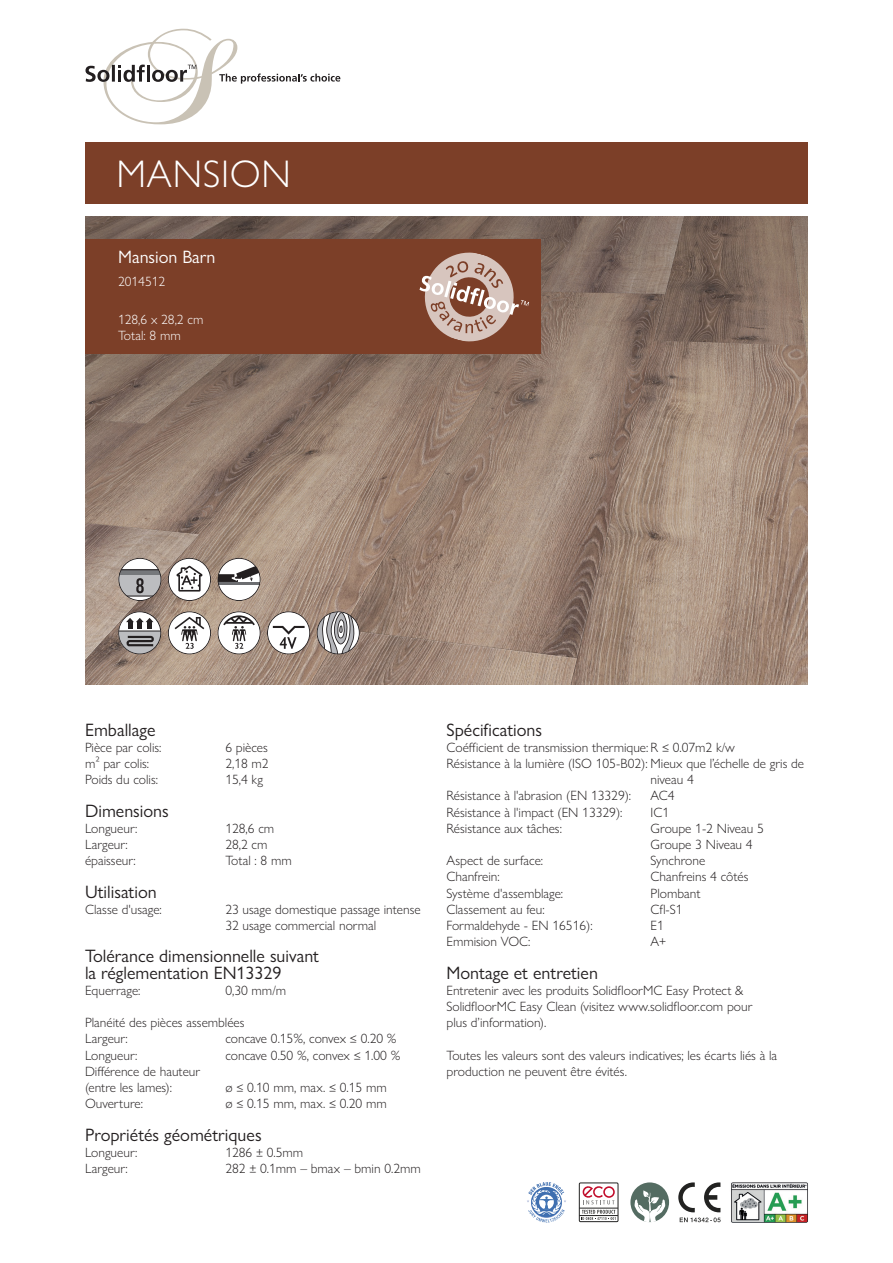
<style>
.page{position:relative;width:893px;height:1263px;background:#fff}
.page>*{position:absolute;margin:0;border:0;box-sizing:border-box;transform-origin:0 0}
.t1{font:300 38.7px "Gill Sans Nova";letter-spacing:.02em;color:#fff}
.t2{font:18px/16.2px "Gill Sans Nova";color:#231f20}
.t3{font:18px "Gill Sans Nova";color:#fff}
.t4{font:300 13.5px/16.2px "Gill Sans Nova";color:#231f20}
.t5{font:300 13.5px/16.2px "Gill Sans Nova";color:#fff}
</style>
<div class="page">
<img style="left:85px;top:217px;width:723px;height:468px">
<svg style="left:85px;top:29px;width:255px;height:95px"></svg>
<img style="left:731px;top:1182px;width:77px;height:41px">
<div style="left:85px;top:239px;width:455px;height:115px;background:#7c3f28"></div>
<div style="left:85px;top:142px;width:723px;height:62px;background:#7c3f28"></div>
<svg style="left:168px;top:612px;width:43px;height:42px"></svg>
<svg style="left:175px;top:617px;width:29px;height:32px"></svg>
<div style="left:168px;top:611px;width:43px;height:43px;border:1px solid #231f20;border-radius:50%"></div>
<svg style="left:119px;top:558px;width:42px;height:43px"></svg>
<div style="left:118px;top:558px;width:43px;height:43px;border:1px solid #231f20;border-radius:50%"></div>
<svg style="left:119px;top:612px;width:42px;height:42px"></svg>
<svg style="left:119px;top:632px;width:42px;height:22px"></svg>
<hr style="left:119px;top:631px;width:42px;height:1px;background:#231f20">
<svg style="left:126px;top:618px;width:27px;height:10px"></svg>
<svg style="left:126px;top:635px;width:29px;height:12px"></svg>
<div style="left:118px;top:611px;width:43px;height:43px;border:1px solid #231f20;border-radius:50%"></div>
<svg style="left:267px;top:612px;width:43px;height:42px"></svg>
<svg style="left:273px;top:626px;width:32px;height:23px"></svg>
<div style="left:267px;top:611px;width:43px;height:43px;border:1px solid #231f20;border-radius:50%"></div>
<svg style="left:317px;top:612px;width:42px;height:42px"></svg>
<svg style="left:317px;top:612px;width:38px;height:42px"></svg>
<div style="left:317px;top:611px;width:43px;height:43px;border:1px solid #231f20;border-radius:50%"></div>
<svg style="left:678px;top:1182px;width:43px;height:40px"></svg>
<svg style="left:630px;top:1182px;width:39px;height:40px"></svg>
<svg style="left:634px;top:1190px;width:31px;height:32px"></svg>
<svg style="left:419px;top:252px;width:110px;height:90px"></svg>
<svg style="left:527px;top:1182px;width:39px;height:41px"></svg>
<svg style="left:582px;top:1186px;width:33px;height:18px"></svg>
<div style="left:579px;top:1182px;width:39px;height:40px;border:1px solid #222221"></div>
<hr style="left:579px;top:1208px;width:39px;height:1px;background:#222221">
<hr style="left:579px;top:1215px;width:39px;height:1px;background:#222221">
<svg style="left:581px;top:1210px;width:35px;height:10px"></svg>
<svg style="left:168px;top:558px;width:43px;height:43px"></svg>
<svg style="left:176px;top:566px;width:26px;height:25px"></svg>
<div style="left:168px;top:558px;width:43px;height:43px;border:1px solid #231f20;border-radius:50%"></div>
<div style="left:218px;top:558px;width:42px;height:43px;background:#fff;border-radius:50%"></div>
<hr style="left:218px;top:582px;width:42px;height:3px;background:#6c6d70">
<svg style="left:218px;top:564px;width:42px;height:18px"></svg>
<div style="left:218px;top:558px;width:42px;height:43px;border:1px solid #231f20;border-radius:50%"></div>
<svg style="left:218px;top:612px;width:42px;height:42px"></svg>
<svg style="left:223px;top:615px;width:32px;height:34px"></svg>
<div style="left:218px;top:611px;width:42px;height:43px;border:1px solid #231f20;border-radius:50%"></div>
<h1 class="t1" style="left:116px;top:150px;width:176px">MANSION</h1>
<h2 class="t3" style="left:118px;top:246px;width:99px">Mansion Barn</h2>
<p class="t5" style="left:118px;top:273px;width:49px">2014512</p>
<p class="t5" style="left:118px;top:311px;width:87px">128,6 x 28,2 cm<br>Total: 8 mm</p>
<h2 class="t2" style="left:85px;top:721px;width:72px">Emballage</h2>
<p class="t4" style="left:85px;top:739px;width:78px">Pièce par colis:</p>
<p class="t4" style="left:225px;top:739px;width:44px">6 pièces</p>
<p class="t4" style="left:85px;top:755px;width:66px">m² par colis:</p>
<p class="t4" style="left:225px;top:755px;width:45px">2,18 m2</p>
<p class="t4" style="left:85px;top:771px;width:74px">Poids du colis:</p>
<p class="t4" style="left:225px;top:771px;width:39px">15,4 kg</p>
<h2 class="t2" style="left:85px;top:802px;width:85px">Dimensions</h2>
<p class="t4" style="left:85px;top:820px;width:54px">Longueur:</p>
<p class="t4" style="left:225px;top:820px;width:50px">128,6 cm</p>
<p class="t4" style="left:85px;top:836px;width:44px">Largeur:</p>
<p class="t4" style="left:225px;top:836px;width:44px">28,2 cm</p>
<p class="t4" style="left:85px;top:852px;width:52px">épaisseur:</p>
<p class="t4" style="left:225px;top:852px;width:68px">Total : 8 mm</p>
<h2 class="t2" style="left:85px;top:883px;width:73px">Utilisation</h2>
<p class="t4" style="left:85px;top:901px;width:78px">Classe d'usage:</p>
<p class="t4" style="left:225px;top:901px;width:197px">23 usage domestique passage intense<br>32 usage commercial normal</p>
<h2 class="t2" style="left:85px;top:948px;width:236px">Tolérance dimensionnelle suivant la réglementation EN13329</h2>
<p class="t4" style="left:85px;top:982px;width:57px">Equerrage:</p>
<p class="t4" style="left:225px;top:982px;width:62px">0,30 mm/m</p>
<p class="t4" style="left:85px;top:1014px;width:161px">Planéité des pièces assemblées<br>Largeur:</p>
<p class="t4" style="left:225px;top:1031px;width:173px">concave 0.15%, convex ≤ 0.20 %</p>
<p class="t4" style="left:85px;top:1047px;width:54px">Longueur:</p>
<p class="t4" style="left:225px;top:1047px;width:177px">concave 0.50 %, convex ≤ 1.00 %</p>
<p class="t4" style="left:85px;top:1063px;width:117px">Différence de hauteur (entre les lames):</p>
<p class="t4" style="left:225px;top:1079px;width:163px">ø ≤ 0.10 mm, max. ≤ 0.15 mm</p>
<p class="t4" style="left:85px;top:1095px;width:59px">Ouverture:</p>
<p class="t4" style="left:225px;top:1095px;width:163px">ø ≤ 0.15 mm, max. ≤ 0.20 mm</p>
<h2 class="t2" style="left:85px;top:1126px;width:178px">Propriétés géométriques</h2>
<p class="t4" style="left:85px;top:1144px;width:54px">Longueur:</p>
<p class="t4" style="left:225px;top:1144px;width:79px">1286 ± 0.5mm</p>
<p class="t4" style="left:85px;top:1160px;width:44px">Largeur:</p>
<p class="t4" style="left:225px;top:1160px;width:197px">282 ± 0.1mm – bmax – bmin 0.2mm</p>
<h2 class="t2" style="left:446px;top:721px;width:97px">Spécifications</h2>
<p class="t4" style="left:446px;top:739px;width:290px">Coéfficient de transmission thermique: R ≤ 0.07m2 k/w</p>
<p class="t4" style="left:446px;top:755px;width:359px">Résistance à la lumière (ISO 105-B02): Mieux que l’échelle de gris de</p>
<p class="t4" style="left:651px;top:771px;width:45px">niveau 4</p>
<p class="t4" style="left:446px;top:788px;width:186px">Résistance à l'abrasion (EN 13329):</p>
<p class="t4" style="left:651px;top:788px;width:26px">AC4</p>
<p class="t4" style="left:446px;top:804px;width:177px">Résistance à l'impact (EN 13329):</p>
<p class="t4" style="left:651px;top:804px;width:20px">IC1</p>
<p class="t4" style="left:446px;top:820px;width:117px">Résistance aux tâches:</p>
<p class="t4" style="left:651px;top:820px;width:115px">Groupe 1-2 Niveau 5<br>Groupe 3 Niveau 4</p>
<p class="t4" style="left:446px;top:852px;width:98px">Aspect de surface:</p>
<p class="t4" style="left:651px;top:852px;width:56px">Synchrone</p>
<p class="t4" style="left:446px;top:869px;width:55px">Chanfrein:</p>
<p class="t4" style="left:651px;top:869px;width:99px">Chanfreins 4 côtés</p>
<p class="t4" style="left:446px;top:885px;width:118px">Système d'assemblage:</p>
<p class="t4" style="left:651px;top:885px;width:51px">Plombant</p>
<p class="t4" style="left:446px;top:901px;width:100px">Classement au feu:</p>
<p class="t4" style="left:651px;top:901px;width:33px">Cfl-S1</p>
<p class="t4" style="left:446px;top:917px;width:148px">Formaldehyde - EN 16516):</p>
<p class="t4" style="left:651px;top:917px;width:15px">E1</p>
<p class="t4" style="left:446px;top:933px;width:86px">Emmision VOC:</p>
<p class="t4" style="left:651px;top:933px;width:17px">A+</p>
<h2 class="t2" style="left:446px;top:964px;width:153px">Montage et entretien</h2>
<p class="t4" style="left:446px;top:982px;width:307px">Entretenir avec les produits SolidfloorMC Easy Protect &amp;<br>SolidfloorMC Easy Clean (visitez www.solidfloor.com pour plus d’information).</p>
<p class="t4" style="left:446px;top:1047px;width:332px">Toutes les valeurs sont des valeurs indicatives; les écarts liés à la production ne peuvent être évités.</p>
</div>
